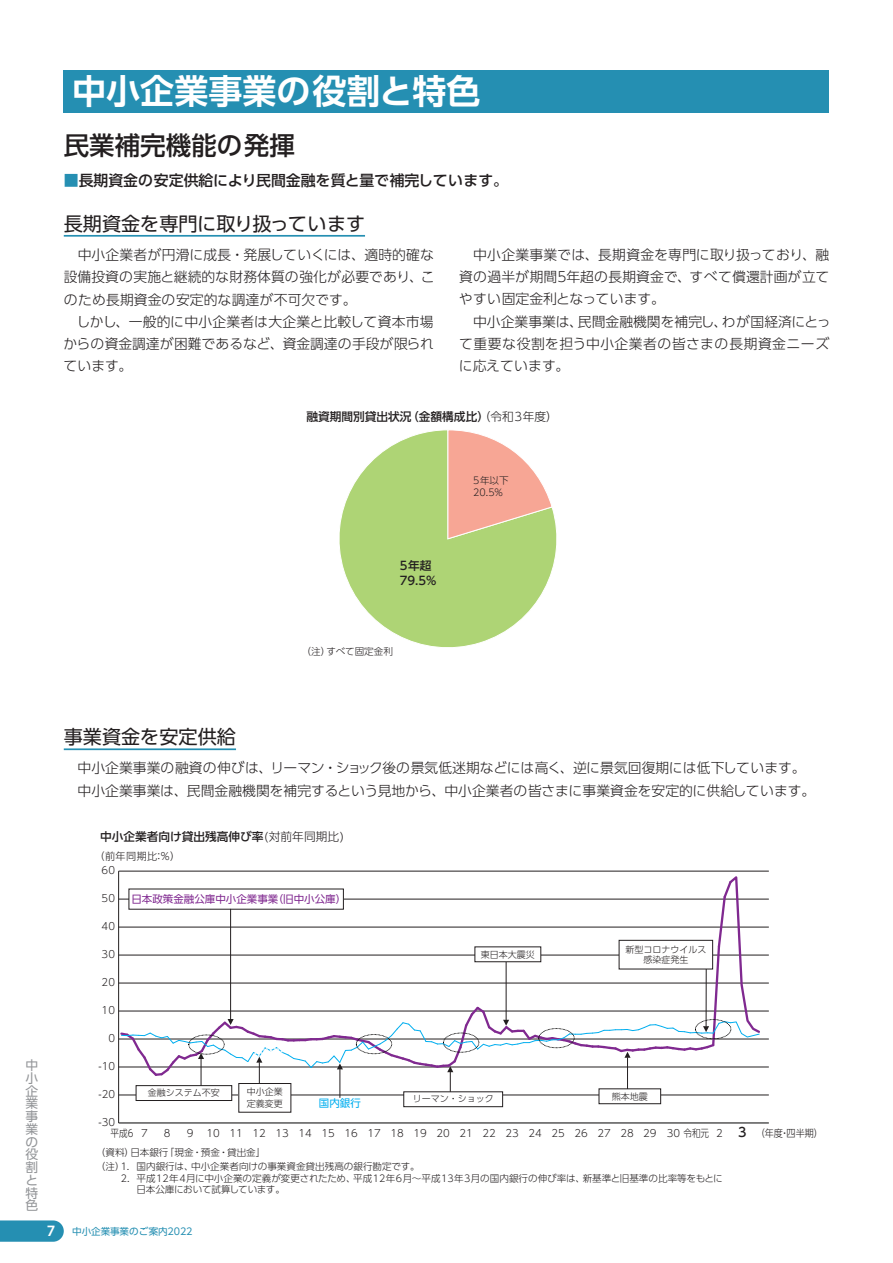
<style>
.page{position:relative;width:893px;height:1263px;background:#fff}
.page>*{position:absolute;margin:0;border:0;box-sizing:border-box;transform-origin:0 0}
.t1{font:700 34.05px "UD Shin Go Pro De";color:#fff}
.t2{font:500 25.5px "UD Shin Go Pro";color:#231f20}
.t3{font:19.2px "UD Shin Go Pro";color:#231f20}
.t4{font:600 15.9px "Myriad Pro";color:#fff}
.t5{font:500 14.85px "UD Shin Go Pro";color:#231f20}
.t6{font:300 13.8px/22.4px "UD Shin Go Pro";color:#231f20}
.t7{font:12.75px/12.8px "UD Shin Go Pro";color:#939598;text-align:justify}
.t8{font:500 11.7px/15px "UD Shin Go Pro";color:#231f20}
.t9{font:10.5px "UD Shin Go Pro";color:#802990}
.t10{font:10.5px "UD Shin Go Pro";color:#00aeef}
.t11{font:300 10.2px "UD Shin Go Pro";color:#231f20}
.t12{font:300 10.2px "UD Shin Go Pro";color:#231f20;scale:.9 1}
.t13{font:300 10.2px "UD Shin Go Pro";color:#231f20;scale:.85 1}
.t14{font:300 9.6px/11.7px "UD Shin Go Pro";color:#231f20}
.t15{font:9.6px "UD Shin Go Pro";letter-spacing:-.01em;color:#258fb2}
.t16{font:300 9px/11.7px "UD Shin Go Pro";color:#231f20}
.s1{color:#258fb2}
.s2{font-weight:300}
.s3{font-weight:500;font-size:12.75px}
</style>
<div class="page">
<svg style="left:0;top:1220px;width:64px;height:22px"></svg>
<hr style="left:118px;top:871px;width:1px;height:252px;background:#231f20">
<hr style="left:119px;top:927px;width:650px;height:1px;background:#231f20">
<hr style="left:119px;top:955px;width:650px;height:1px;background:#231f20">
<hr style="left:119px;top:899px;width:650px;height:1px;background:#231f20">
<hr style="left:119px;top:871px;width:650px;height:1px;background:#231f20">
<hr style="left:119px;top:983px;width:650px;height:1px;background:#231f20">
<hr style="left:119px;top:1039px;width:650px;height:1px;background:#231f20">
<hr style="left:119px;top:1011px;width:650px;height:1px;background:#231f20">
<hr style="left:119px;top:1095px;width:650px;height:1px;background:#231f20">
<hr style="left:119px;top:1067px;width:650px;height:1px;background:#231f20">
<hr style="left:119px;top:1123px;width:650px;height:1px;background:#030303">
<div style="left:136px;top:1085px;width:96px;height:16px;border:1px solid #231f20"></div>
<div style="left:404px;top:1091px;width:99px;height:16px;border:1px solid #231f20"></div>
<div style="left:599px;top:1089px;width:62px;height:15px;border:1px solid #231f20"></div>
<svg style="left:119px;top:873px;width:643px;height:224px"></svg>
<div style="left:538px;top:1028px;width:36px;height:20px;border:1px dashed #030303;border-radius:50%"></div>
<div style="left:695px;top:1019px;width:36px;height:20px;border:1px dashed #030303;border-radius:50%"></div>
<div style="left:443px;top:1033px;width:36px;height:19px;border:1px dashed #030303;border-radius:50%"></div>
<div style="left:356px;top:1034px;width:36px;height:20px;border:1px dashed #030303;border-radius:50%"></div>
<div style="left:189px;top:1035px;width:36px;height:19px;border:1px dashed #030303;border-radius:50%"></div>
<svg style="left:339px;top:430px;width:218px;height:218px"></svg>
<svg style="left:447px;top:430px;width:106px;height:110px"></svg>
<div style="left:64px;top:70px;width:765px;height:43px;background:#258fb2"></div>
<hr style="left:64px;top:235px;width:301px;height:2px;background:#258fb2">
<hr style="left:64px;top:748px;width:172px;height:2px;background:#258fb2">
<h1 class="t1" style="left:72px;top:64px;width:410px">中小企業事業の役割と特色</h1>
<h2 class="t2" style="left:64px;top:125px;width:233px">民業補完機能の発揮</h2>
<p class="t5" style="left:64px;top:169px;width:446px"><span class="s1">■</span>長期資金の安定供給により民間金融を質と量で補完しています。</p>
<h3 class="t3" style="left:64px;top:208px;width:303px">長期資金を専門に取り扱っています</h3>
<p class="t6" style="left:64px;top:243px;width:372px">　中小企業者が円滑に成長・発展していくには、適時的確な設備投資の実施と継続的な財務体質の強化が必要であり、このため長期資金の安定的な調達が不可欠です。<br>　しかし、一般的に中小企業者は大企業と比較して資本市場からの資金調達が困難であるなど、資金調達の手段が限られています。</p>
<p class="t6" style="left:459px;top:243px;width:373px">　中小企業事業では、長期資金を専門に取り扱っており、融資の過半が期間5年超の長期資金で、すべて償還計画が立てやすい固定金利となっています。<br>　中小企業事業は、民間金融機関を補完し、わが国経済にとって重要な役割を担う中小企業者の皆さまの長期資金ニーズに応えています。</p>
<p class="t8" style="left:306px;top:408px;width:253px">融資期間別貸出状況（金額構成比）<span class="s2">（令和3年度）</span></p>
<p class="t8" style="left:400px;top:558px;width:38px">5年超<br>79.5%</p>
<p class="t14" style="left:302px;top:645px;width:93px">（注）すべて固定金利</p>
<p class="t14" style="left:473px;top:474px;width:37px">5年以下<br>20.5%</p>
<h3 class="t3" style="left:64px;top:721px;width:174px">事業資金を安定供給</h3>
<p class="t6" style="left:64px;top:756px;width:753px">　中小企業事業の融資の伸びは、リーマン・ショック後の景気低迷期などには高く、逆に景気回復期には低下しています。　中小企業事業は、民間金融機関を補完するという見地から、中小企業者の皆さまに事業資金を安定的に供給しています。</p>
<p class="t7" style="left:26px;top:1058px;width:14px">中小企業事業の役割と特色</p>
<p class="t4" style="left:47px;top:1221px;width:10px">7</p>
<p class="t8" style="left:100px;top:828px;width:245px">中小企業者向け貸出残高伸び率<span class="s2">(対前年同期比)</span></p>
<p class="t11" style="left:95px;top:848px;width:87px">（前年同期比：％）</p>
<p class="t11" style="left:102px;top:862px;width:15px">60</p>
<p class="t11" style="left:102px;top:890px;width:15px">50</p>
<p class="t11" style="left:102px;top:918px;width:15px">40</p>
<p class="t11" style="left:102px;top:946px;width:15px">30</p>
<p class="t11" style="left:102px;top:974px;width:15px">20</p>
<p class="t11" style="left:102px;top:1002px;width:15px">10</p>
<p class="t11" style="left:108px;top:1030px;width:8px">0</p>
<p class="t11" style="left:98px;top:1058px;width:18px">-10</p>
<p class="t11" style="left:98px;top:1086px;width:18px">-20</p>
<p class="t9" style="left:132px;top:890px;width:216px">日本政策金融公庫中小企業事業（旧中小公庫）</p>
<p class="t16" style="left:481px;top:948px;width:55px">東日本大震災</p>
<p class="t16" style="left:148px;top:1087px;width:73px">金融システム不安</p>
<p class="t16" style="left:247px;top:1085px;width:37px">中小企業定義変更</p>
<p class="t16" style="left:413px;top:1093px;width:82px">リーマン・ショック</p>
<p class="t10" style="left:319px;top:1095px;width:43px">国内銀行</p>
<p class="t16" style="left:625px;top:943px;width:82px;line-height:10.8px;text-align:center">新型コロナウイルス感染症発生</p>
<p class="t16" style="left:612px;top:1090px;width:37px">熊本地震</p>
<p class="t11" style="left:98px;top:1114px;width:18px">-30</p>
<p class="t13" style="left:110px;top:1125px;width:45px">平成6 7</p>
<p class="t11" style="left:164px;top:1125px;width:8px">8</p>
<p class="t11" style="left:187px;top:1125px;width:8px">9</p>
<p class="t11" style="left:206px;top:1125px;width:542px">10 11 12 13 14 15 16 17 18 19 20 21 22 23 24 25 26 27 28 29 30 令和元 2 <span class="s3">3</span></p>
<p class="t14" style="left:96px;top:1145px;width:325px;line-height:13.8px">（資料）日本銀行「現金・預金・貸出金」<br>（注）１．国内銀行は、中小企業者向けの事業資金貸出残高の銀行勘定です。</p>
<p class="t14" style="left:136px;top:1172px;width:588px;text-indent:-17px">２．平成12年4月に中小企業の定義が変更されたため、平成12年6月～平成13年3月の国内銀行の伸び率は、新基準と旧基準の比率等をもとに日本公庫において試算しています。</p>
<p class="t15" style="left:72px;top:1223px;width:122px">中小企業事業のご案内2022</p>
<p class="t12" style="left:756px;top:1125px;width:76px">（年度・四半期）</p>
</div>
